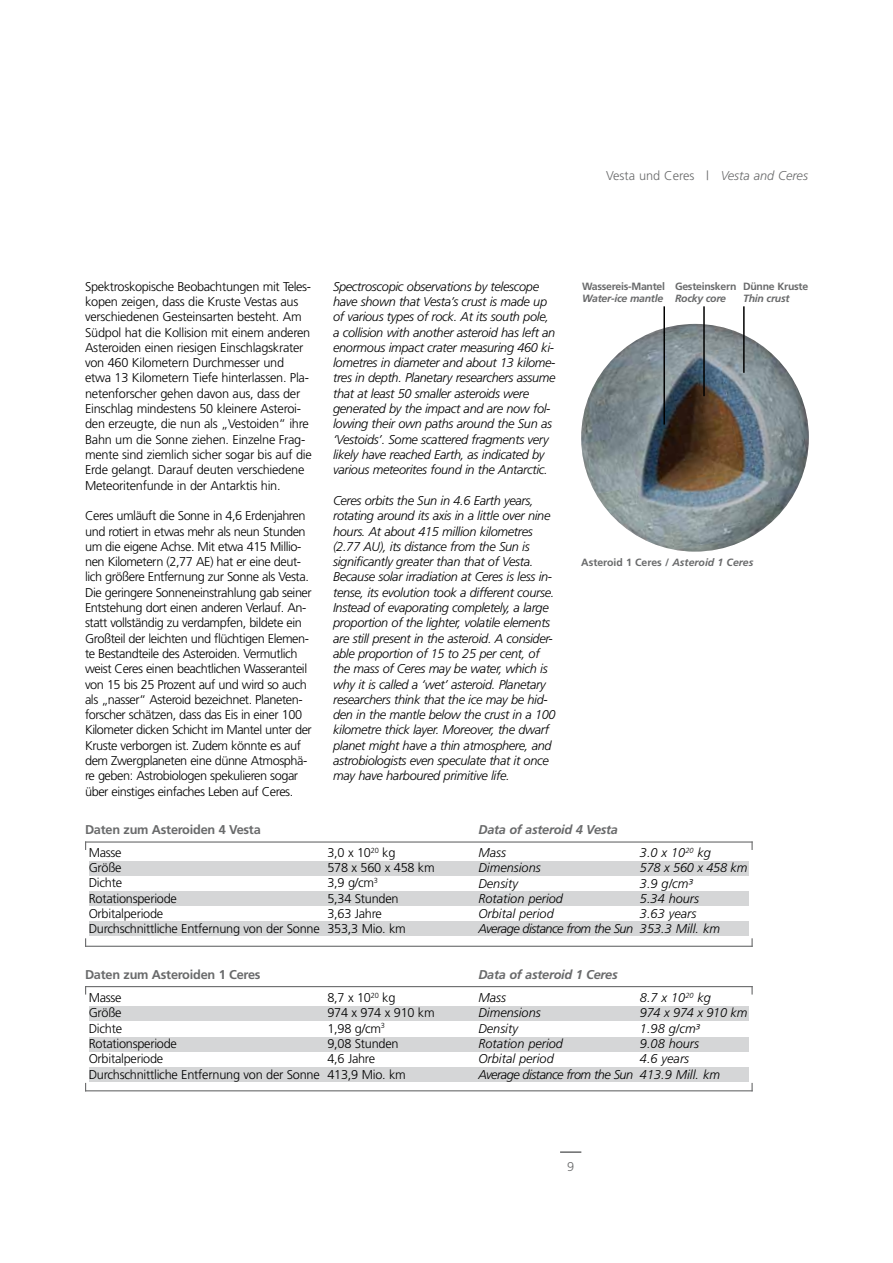
<style>
.page{position:relative;width:893px;height:1263px;background:#fff}
.page>*{position:absolute;margin:0;border:0;box-sizing:border-box;transform-origin:0 0}
.t1{font:300 12.75px/15.3px "Frutiger";letter-spacing:-.025em;color:#000}
.t2{font:italic 300 12.75px/15.3px "Frutiger";letter-spacing:-.025em;color:#000}
.t3{font:italic 300 12.75px "Frutiger";color:#000}
.t4{font:700 12.75px "Frutiger";letter-spacing:-.02em;color:#696a6b}
.t5{font:italic 700 12.75px "Frutiger";letter-spacing:-.02em;color:#696a6b}
.t6{font:300 12.75px "Frutiger";color:#696a6b}
.t7{font:700 10.5px "Frutiger";letter-spacing:-.025em;color:#696a6b}
.t8{font:italic 700 10.5px "Frutiger";letter-spacing:-.025em;color:#696a6b}
.t9{font:700 10.5px "Frutiger";color:#696a6b}
.s1{font-style:italic}
</style>
<div class="page">
<hr style="left:560px;top:1151px;width:21px;height:2px;background:#696a6b">
<img style="left:581px;top:324px;width:228px;height:228px;border-radius:114px">
<hr style="left:663px;top:306px;width:2px;height:118px;background:#000">
<hr style="left:703px;top:306px;width:2px;height:90px;background:#000">
<hr style="left:743px;top:306px;width:2px;height:67px;background:#000">
<div style="left:89px;top:861px;width:659px;height:15px;background:#d5d6d7"></div>
<div style="left:89px;top:1006px;width:659px;height:15px;background:#d5d6d7"></div>
<div style="left:89px;top:891px;width:659px;height:15px;background:#d5d6d7"></div>
<div style="left:89px;top:1036px;width:659px;height:15px;background:#d5d6d7"></div>
<div style="left:89px;top:921px;width:659px;height:15px;background:#d5d6d7"></div>
<div style="left:89px;top:1067px;width:659px;height:15px;background:#d5d6d7"></div>
<hr style="left:85px;top:841px;width:668px;height:1px;background:#696a6b">
<svg style="left:751px;top:841px;width:2px;height:9px"></svg>
<hr style="left:85px;top:946px;width:668px;height:1px;background:#696a6b">
<svg style="left:751px;top:938px;width:2px;height:9px"></svg>
<hr style="left:85px;top:986px;width:668px;height:1px;background:#696a6b">
<svg style="left:751px;top:986px;width:2px;height:8px"></svg>
<hr style="left:85px;top:1090px;width:668px;height:1px;background:#696a6b">
<svg style="left:751px;top:1083px;width:2px;height:8px"></svg>
<p class="t6" style="left:606px;top:168px;width:203px">Vesta und Ceres | <span class="s1">Vesta and Ceres</span></p>
<p class="t1" style="left:85px;top:279px;width:228px">Spektroskopische Beobachtungen mit Teles&shy;kopen zeigen, dass die Kruste Vestas aus verschiedenen Gesteinsarten besteht. Am Südpol hat die Kollision mit einem anderen Asteroiden einen riesigen Einschlagskrater von 460 Kilometern Durchmesser und etwa 13 Kilometern Tiefe hinterlassen. Pla&shy;netenforscher gehen davon aus, dass der Einschlag mindestens 50 kleinere Asteroi&shy;den erzeugte, die nun als „Vestoiden“ ihre Bahn um die Sonne ziehen. Einzelne Frag&shy;mente sind ziemlich sicher sogar bis auf die Erde gelangt. Darauf deuten verschiedene Meteoritenfunde in der Antarktis hin.</p>
<p class="t1" style="left:85px;top:508px;width:228px">Ceres umläuft die Sonne in 4,6 Erdenjahren und rotiert in etwas mehr als neun Stunden um die eigene Achse. Mit etwa 415 Millio&shy;nen Kilometern (2,77 AE) hat er eine deut&shy;lich größere Entfernung zur Sonne als Vesta.<br>Die geringere Sonneneinstrahlung gab seiner Entstehung dort einen anderen Verlauf. An&shy;statt vollständig zu verdampfen, bildete ein Großteil der leichten und flüchtigen Elemen&shy;te Bestandteile des Asteroiden. Vermutlich weist Ceres einen beachtlichen Wasseranteil von 15 bis 25 Prozent auf und wird so auch als „nasser“ Asteroid bezeichnet. Planeten&shy;forscher schätzen, dass das Eis in einer 100<br>Kilometer dicken Schicht im Mantel unter der Kruste verborgen ist. Zudem könnte es auf dem Zwergplaneten eine dünne Atmosphä&shy;re geben: Astrobiologen spekulieren sogar über einstiges einfaches Leben auf Ceres.</p>
<p class="t2" style="left:333px;top:279px;width:224px">Spectroscopic observations by telescope have shown that Vesta’s crust is made up of various types of rock. At its south pole, a collision with another asteroid has left an enormous impact crater measuring 460 ki&shy;lometres in diameter and about 13 kilome&shy;tres in depth. Planetary researchers assume that at least 50 smaller asteroids were generated by the impact and are now fol&shy;lowing their own paths around the Sun as ‘Vestoids’. Some scattered fragments very likely have reached Earth, as indicated by various meteorites found in the Antarctic.</p>
<p class="t2" style="left:333px;top:493px;width:224px">Ceres orbits the Sun in 4.6 Earth years, rotating around its axis in a little over nine hours. At about 415 million kilometres (2.77 AU), its distance from the Sun is significantly greater than that of Vesta.<br>Because solar irradiation at Ceres is less in&shy;tense, its evolution took a different course.<br>Instead of evaporating completely, a large proportion of the lighter, volatile elements are still present in the asteroid. A consider&shy;able proportion of 15 to 25 per cent, of the mass of Ceres may be water, which is why it is called a ‘wet’ asteroid. Planetary researchers think that the ice may be hid&shy;den in the mantle below the crust in a 100 kilometre thick layer. Moreover, the dwarf planet might have a thin atmosphere, and astrobiologists even speculate that it once may have harboured primitive life.</p>
<p class="t7" style="left:582px;top:280px;width:84px">Wassereis-Mantel</p>
<p class="t8" style="left:582px;top:292px;width:83px">Water-ice mantle</p>
<p class="t7" style="left:675px;top:280px;width:63px">Gesteinskern</p>
<p class="t8" style="left:675px;top:292px;width:53px">Rocky core</p>
<p class="t7" style="left:743px;top:280px;width:67px">Dünne Kruste</p>
<p class="t8" style="left:743px;top:292px;width:48px">Thin crust</p>
<p class="t9" style="left:581px;top:556px;width:174px">Asteroid 1 Ceres / <span class="s1">Asteroid 1 Ceres</span></p>
<p class="t4" style="left:85px;top:822px;width:177px">Daten zum Asteroiden 4 Vesta</p>
<p class="t1" style="left:89px;top:845px;width:34px">Masse</p>
<p class="t1" style="left:327px;top:845px;width:70px">3,0 x 10<sup>20</sup> kg</p>
<p class="t1" style="left:89px;top:860px;width:34px">Größe</p>
<p class="t1" style="left:327px;top:860px;width:109px">578 x 560 x 458 km</p>
<p class="t1" style="left:89px;top:875px;width:35px">Dichte</p>
<p class="t1" style="left:327px;top:875px;width:52px">3,9 g/cm<sup>3</sup></p>
<p class="t1" style="left:89px;top:891px;width:90px">Rotationsperiode</p>
<p class="t1" style="left:327px;top:891px;width:73px">5,34 Stunden</p>
<p class="t1" style="left:89px;top:906px;width:76px">Orbitalperiode</p>
<p class="t1" style="left:89px;top:906px;width:319px;text-indent:239px">3,63 Jahre<br>Durchschnittliche Entfernung von der Sonne 353,3 Mio. km</p>
<p class="t4" style="left:85px;top:967px;width:177px">Daten zum Asteroiden 1 Ceres</p>
<p class="t1" style="left:89px;top:990px;width:34px">Masse</p>
<p class="t1" style="left:327px;top:990px;width:70px">8,7 x 10<sup>20</sup> kg</p>
<p class="t1" style="left:89px;top:1005px;width:34px">Größe</p>
<p class="t1" style="left:327px;top:1005px;width:109px">974 x 974 x 910 km</p>
<p class="t1" style="left:89px;top:1020px;width:35px">Dichte</p>
<p class="t1" style="left:327px;top:1020px;width:59px">1,98 g/cm<sup>3</sup></p>
<p class="t1" style="left:89px;top:1036px;width:90px">Rotationsperiode</p>
<p class="t1" style="left:327px;top:1036px;width:73px">9,08 Stunden</p>
<p class="t1" style="left:89px;top:1051px;width:76px">Orbitalperiode</p>
<p class="t1" style="left:89px;top:1051px;width:319px;text-indent:239px">4,6 Jahre<br>Durchschnittliche Entfernung von der Sonne 413,9 Mio. km</p>
<p class="t5" style="left:478px;top:822px;width:141px">Data of asteroid 4 Vesta</p>
<p class="t2" style="left:478px;top:845px;width:29px">Mass</p>
<p class="t2" style="left:640px;top:845px;width:72px">3.0 x 10<sup>20</sup> kg</p>
<p class="t3" style="left:478px;top:860px;width:64px">Dimensions</p>
<p class="t2" style="left:640px;top:860px;width:109px">578 x 560 x 458 km</p>
<p class="t3" style="left:478px;top:876px;width:41px">Density</p>
<p class="t2" style="left:640px;top:875px;width:55px">3.9 g/cm³</p>
<p class="t3" style="left:478px;top:891px;width:86px">Rotation period</p>
<p class="t2" style="left:640px;top:891px;width:61px">5.34 hours</p>
<p class="t3" style="left:478px;top:906px;width:77px">Orbital period</p>
<p class="t2" style="left:478px;top:906px;width:243px;text-indent:162px">3.63 years<br>Average distance from the Sun 353.3 Mill. km</p>
<p class="t5" style="left:478px;top:967px;width:141px">Data of asteroid 1 Ceres</p>
<p class="t2" style="left:478px;top:990px;width:29px">Mass</p>
<p class="t2" style="left:640px;top:990px;width:72px">8.7 x 10<sup>20</sup> kg</p>
<p class="t3" style="left:478px;top:1006px;width:64px">Dimensions</p>
<p class="t2" style="left:640px;top:1005px;width:109px">974 x 974 x 910 km</p>
<p class="t3" style="left:478px;top:1021px;width:41px">Density</p>
<p class="t2" style="left:640px;top:1021px;width:62px">1.98 g/cm³</p>
<p class="t3" style="left:478px;top:1036px;width:86px">Rotation period</p>
<p class="t2" style="left:640px;top:1036px;width:61px">9.08 hours</p>
<p class="t3" style="left:478px;top:1052px;width:77px">Orbital period</p>
<p class="t2" style="left:478px;top:1051px;width:243px;text-indent:162px">4.6 years<br>Average distance from the Sun 413.9 Mill. km</p>
<p class="t6" style="left:567px;top:1159px;width:9px">9</p>
</div>
